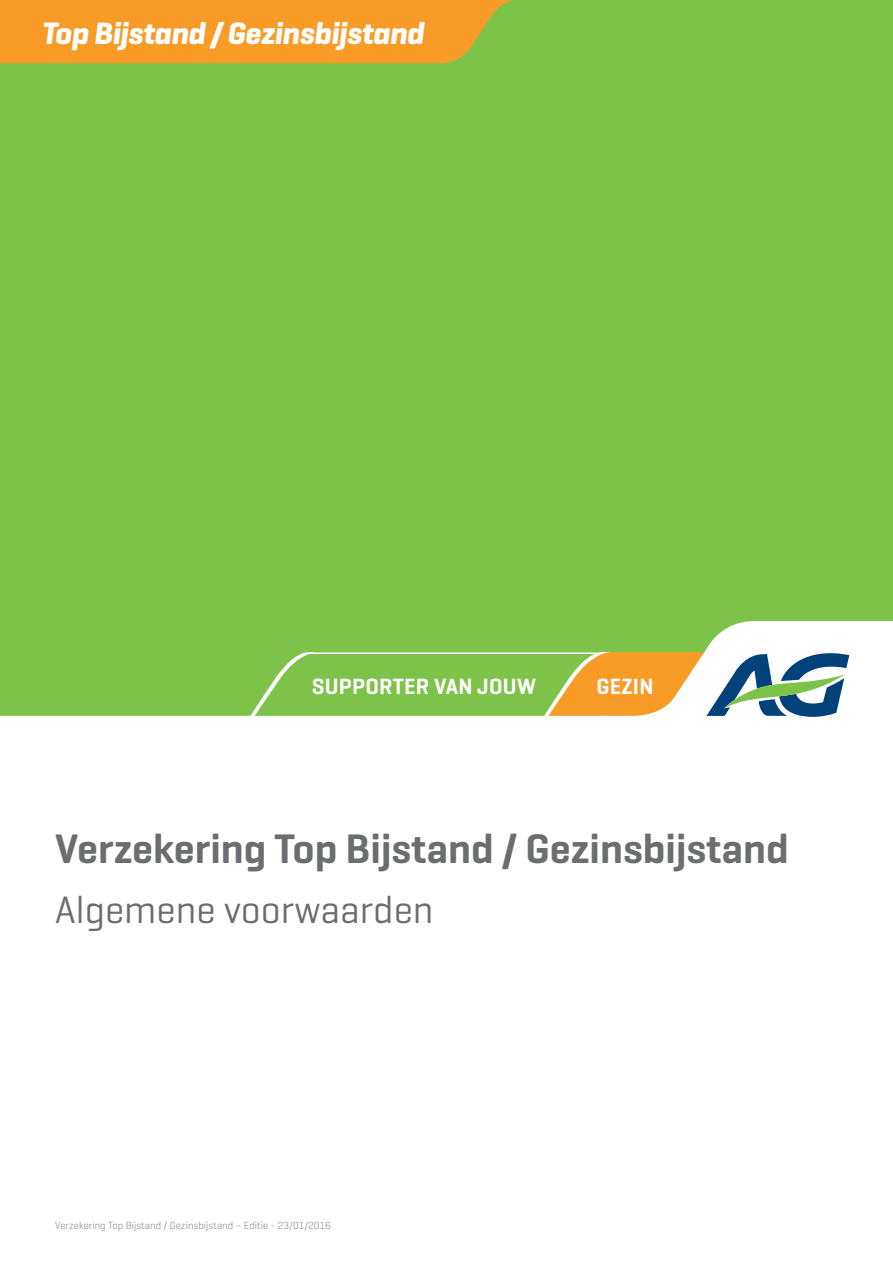
<style>
.page{position:relative;width:893px;height:1263px;background:#fff}
.page>*{position:absolute;margin:0;border:0;box-sizing:border-box;transform-origin:0 0}
.t1{font:600 42px "Geogrotesque";color:#6c6d70}
.t2{font:39px "Geogrotesque";color:#6c6d70}
.t3{font:italic 700 31.5px "Geogrotesque";letter-spacing:-.01em;color:#fff}
.t4{font:600 22.5px "Geogrotesque";letter-spacing:.01em;color:#fff}
.t5{font:300 10.5px "Geogrotesque";color:#818386}
</style>
<div class="page">
<div style="left:0;top:0;width:893px;height:741px;background:#7dc34a"></div>
<svg style="left:0;top:621px;width:893px;height:120px"></svg>
<svg style="left:249px;top:648px;width:644px;height:70px"></svg>
<div style="left:0;top:0;width:513px;height:63px;background:#f89c27"></div>
<h3 class="t3" style="left:41px;top:14px;width:384px">Top Bijstand / Gezinsbijstand</h3>
<h3 class="t4" style="left:312px;top:672px;width:226px">SUPPORTER VAN JOUW</h3>
<h3 class="t4" style="left:596px;top:672px;width:58px">GEZIN</h3>
<h1 class="t1" style="left:55px;top:822px;width:735px">Verzekering Top Bijstand / Gezinsbijstand</h1>
<h2 class="t2" style="left:55px;top:885px;width:380px">Algemene voorwaarden</h2>
<p class="t5" style="left:55px;top:1219px;width:277px">Verzekering Top Bijstand / Gezinsbijstand – Editie - 23/01/2016</p>
</div>
